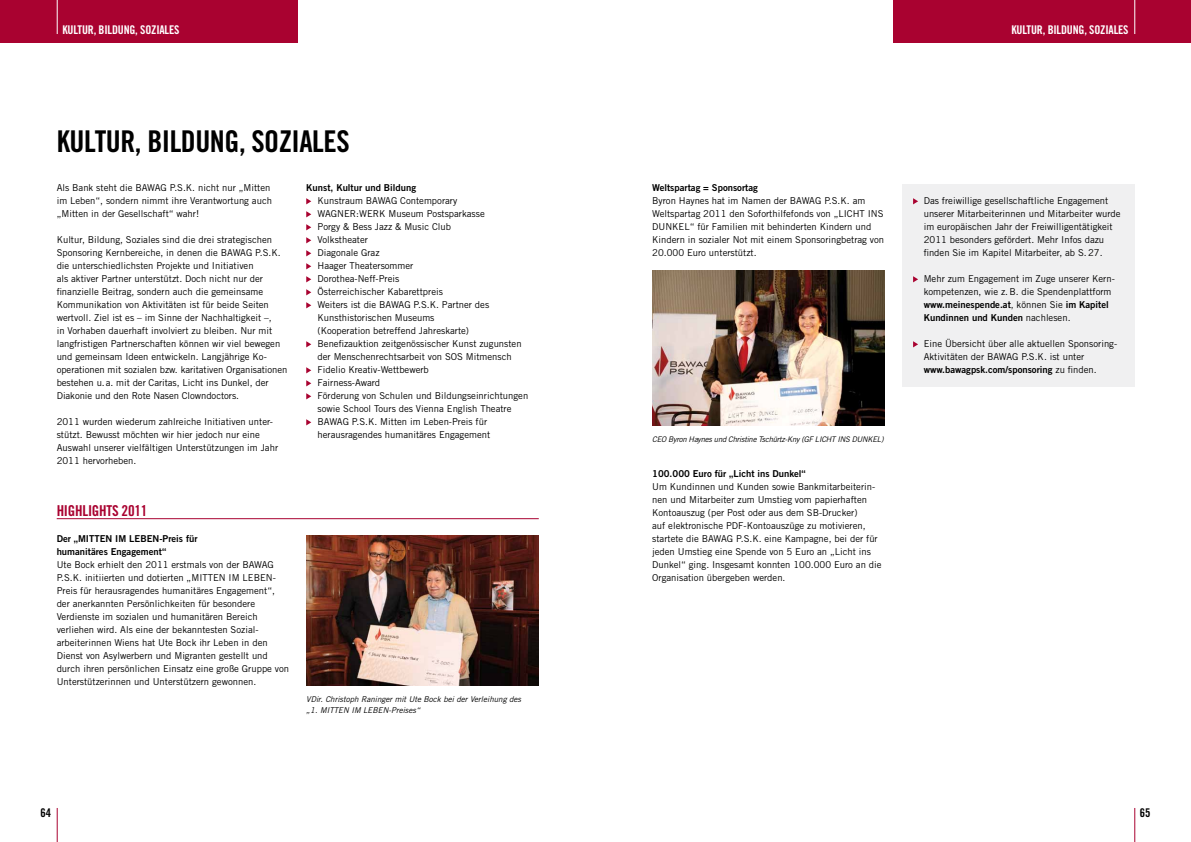
<style>
.page{position:relative;width:1191px;height:842px;background:#fff}
.page>*{position:absolute;margin:0;border:0;box-sizing:border-box;transform-origin:0 0}
.t1{font:30px "Trade Gothic LT Std Bd Cn 20";letter-spacing:-.015em;color:#000}
.t2{font:15px "Trade Gothic LT Std Bd Cn 20";letter-spacing:-.015em;color:#a90230}
.t3{font:12px "Trade Gothic LT Std Bd Cn 20";letter-spacing:-.015em;color:#fff}
.t4{font:12px "Trade Gothic LT Std Bd Cn 20";color:#000}
.t5{font:9.5px/13px "Trade Gothic LT Std";color:#000}
.t6{font:9.5px/13px "Trade Gothic LT Std Bd 2";color:#000}
.t7{font:italic 8px/11.5px "Trade Gothic LT Std";color:#000}
.t8{font:italic 7.8px "Trade Gothic LT Std";letter-spacing:-.03em;color:#000}
.s1{font-family:"Trade Gothic LT Std"}
</style>
<div class="page">
<div style="left:901px;top:184px;width:233px;height:202px;background:#f0f0f1"></div>
<div style="left:0;top:0;width:298px;height:43px;background:#a90230"></div>
<div style="left:893px;top:0;width:298px;height:43px;background:#a90230"></div>
<hr style="left:57px;top:0;width:1px;height:34px;background:#fff">
<hr style="left:1134px;top:0;width:1px;height:34px;background:#fff">
<hr style="left:57px;top:808px;width:1px;height:34px;background:#a90230">
<hr style="left:1134px;top:808px;width:1px;height:34px;background:#a90230">
<svg style="left:306px;top:198px;width:5px;height:6px"></svg>
<svg style="left:306px;top:211px;width:5px;height:6px"></svg>
<svg style="left:306px;top:224px;width:5px;height:6px"></svg>
<svg style="left:306px;top:237px;width:5px;height:6px"></svg>
<svg style="left:306px;top:250px;width:5px;height:6px"></svg>
<svg style="left:306px;top:263px;width:5px;height:6px"></svg>
<svg style="left:306px;top:276px;width:5px;height:6px"></svg>
<svg style="left:306px;top:289px;width:5px;height:6px"></svg>
<svg style="left:306px;top:302px;width:5px;height:6px"></svg>
<svg style="left:306px;top:341px;width:5px;height:6px"></svg>
<svg style="left:306px;top:367px;width:5px;height:6px"></svg>
<svg style="left:306px;top:380px;width:5px;height:6px"></svg>
<svg style="left:306px;top:393px;width:5px;height:6px"></svg>
<svg style="left:306px;top:419px;width:5px;height:6px"></svg>
<hr style="left:57px;top:518px;width:482px;height:1px;background:#a90230">
<img style="left:306px;top:535px;width:233px;height:150px">
<img style="left:652px;top:270px;width:232px;height:155px">
<svg style="left:913px;top:198px;width:5px;height:6px"></svg>
<svg style="left:913px;top:276px;width:5px;height:6px"></svg>
<svg style="left:913px;top:341px;width:5px;height:6px"></svg>
<p class="t3" style="left:62px;top:23px;width:113px">KULTUR, BI LDUNG, SOZIALES</p>
<p class="t3" style="left:1011px;top:23px;width:113px">KULTUR, BI LDUNG, SOZIALES</p>
<h1 class="t1" style="left:57px;top:123px;width:280px">KULTUR, BI LDUNG, SOZIALES</h1>
<p class="t5" style="left:57px;top:181px;width:217px">Als Bank steht die BAWAG P.S.K. nicht nur „Mitten im Leben“, sondern nimmt ihre Verantwortung auch „Mitten in der Gesellschaft“ wahr!</p>
<p class="t5" style="left:57px;top:233px;width:232px">Kultur, Bildung, Soziales sind die drei strategischen Sponsoring Kernbereiche, in denen die BAWAG P.S.K. die unterschiedlichsten Projekte und Initiativen<br>als aktiver Partner unterstützt. Doch nicht nur der finanzielle Beitrag, sondern auch die gemeinsame Kommunikation von Aktivitäten ist für beide Seiten wertvoll. Ziel ist es – im Sinne der Nachhaltigkeit –,<br>in Vorhaben dauerhaft involviert zu bleiben. Nur mit langfristigen Partnerschaften können wir viel bewegen und gemeinsam Ideen entwickeln. Langjährige Ko&shy;operationen mit sozialen bzw. karitativen Organisationen bestehen u.a. mit der Caritas, Licht ins Dunkel, der Diakonie und den Rote Nasen Clowndoctors.</p>
<p class="t5" style="left:57px;top:415px;width:223px">2011 wurden wiederum zahlreiche Initiativen unter&shy;stützt. Bewusst möchten wir hier jedoch nur eine Auswahl unserer vielfältigen Unterstützungen im Jahr 2011 hervorheben.</p>
<p class="t6" style="left:306px;top:181px;width:111px">Kunst, Kultur und Bildung</p>
<p class="t5" style="left:317px;top:194px;width:212px">Kunstraum BAWAG Contemporary<br>WAGNER:WERK Museum Postsparkasse<br>Porgy &amp; Bess Jazz &amp; Music Club<br>Volkstheater<br>Diagonale Graz<br>Haager Theatersommer<br>Dorothea-Neff-Preis<br>Österreichischer Kabarettpreis<br>Weiters ist die BAWAG P.S.K. Partner des Kunsthistorischen Museums<br>(Kooperation betreffend Jahreskarte)<br>Benefizauktion zeitgenössischer Kunst zugunsten der Menschenrechtsarbeit von SOS Mitmensch Fidelio Kreativ-Wettbewerb<br>Fairness-Award<br>Förderung von Schulen und Bildungseinrichtungen sowie School Tours des Vienna English Theatre BAWAG P.S.K. Mitten im Leben-Preis für herausragendes humanitäres Engagement</p>
<h2 class="t2" style="left:57px;top:502px;width:92px">HIGHLIGHTS 2011</h2>
<p class="t6" style="left:57px;top:532px;width:142px">Der „MITTEN I M LEBEN-Preis für humanitäres Engagement“</p>
<p class="t5" style="left:57px;top:558px;width:234px">Ute Bock erhielt den 2011 erstmals von der BAWAG P.S.K. initiierten und dotierten „MITTEN IM LEBEN-Preis für herausragendes humanitäres Engagement“, der anerkannten Persönlichkeiten für besondere Verdienste im sozialen und humanitären Bereich verliehen wird. Als eine der bekanntesten Sozial&shy;arbeiterinnen Wiens hat Ute Bock ihr Leben in den Dienst von Asylwerbern und Migranten gestellt und durch ihren persönlichen Einsatz eine große Gruppe von Unterstützerinnen und Unterstützern gewonnen.</p>
<p class="t7" style="left:306px;top:693px;width:216px">VDir. Christoph Raninger mit Ute Bock bei der Verleihung des „1. MITTEN IM LEBEN-Preises“</p>
<p class="t6" style="left:652px;top:181px;width:107px">Weltspartag = Sponsortag</p>
<p class="t5" style="left:652px;top:194px;width:233px">Byron Haynes hat im Namen der BAWAG P.S.K. am Weltspartag 2011 den Soforthilfefonds von „LICHT INS DUNKEL“ für Familien mit behinderten Kindern und Kindern in sozialer Not mit einem Sponsoringbetrag von 20.000 Euro unterstützt.</p>
<p class="t8" style="left:652px;top:434px;width:233px">CEO Byron Haynes und Christine Tschürtz-Kny (GF LICHT INS DUNKEL)</p>
<p class="t6" style="left:652px;top:467px;width:155px">100.000 Euro für „Licht ins Dunkel“</p>
<p class="t5" style="left:652px;top:480px;width:231px">Um Kundinnen und Kunden sowie Bankmitarbeiterin&shy;nen und Mitarbeiter zum Umstieg vom papierhaften Kontoauszug (per Post oder aus dem SB-Drucker)<br>auf elektronische PDF-Kontoauszüge zu motivieren, startete die BAWAG P.S.K. eine Kampagne, bei der für jeden Umstieg eine Spende von 5 Euro an „Licht ins Dunkel“ ging. Insgesamt konnten 100.000 Euro an die Organisation übergeben werden.</p>
<p class="t5" style="left:923px;top:194px;width:198px">Das freiwillige gesellschaftliche Engagement unserer Mitarbeiterinnen und Mitarbeiter wurde im europäischen Jahr der Freiwilligentätigkeit 2011 besonders gefördert. Mehr Infos dazu finden Sie im Kapitel Mitarbeiter, ab S.27.</p>
<p class="t5" style="left:923px;top:272px;width:193px">Mehr zum Engagement im Zuge unserer Kern&shy;kompetenzen, wie z.B. die Spendenplattform</p>
<p class="t6" style="left:923px;top:298px;width:186px">www.meinespende.at<span class="s1">, können Sie</span> im Kapitel<br>Kundinnen und Kunden <span class="s1">nachlesen.</span></p>
<p class="t5" style="left:923px;top:337px;width:195px">Eine Übersicht über alle aktuellen Sponsoring-<br>Aktivitäten der BAWAG P.S.K. ist unter</p>
<p class="t6" style="left:923px;top:363px;width:174px">www.bawagpsk.com/sponsoring <span class="s1">zu finden.</span></p>
<p class="t4" style="left:41px;top:805px;width:12px">64</p>
<p class="t4" style="left:1140px;top:805px;width:12px">65</p>
</div>
